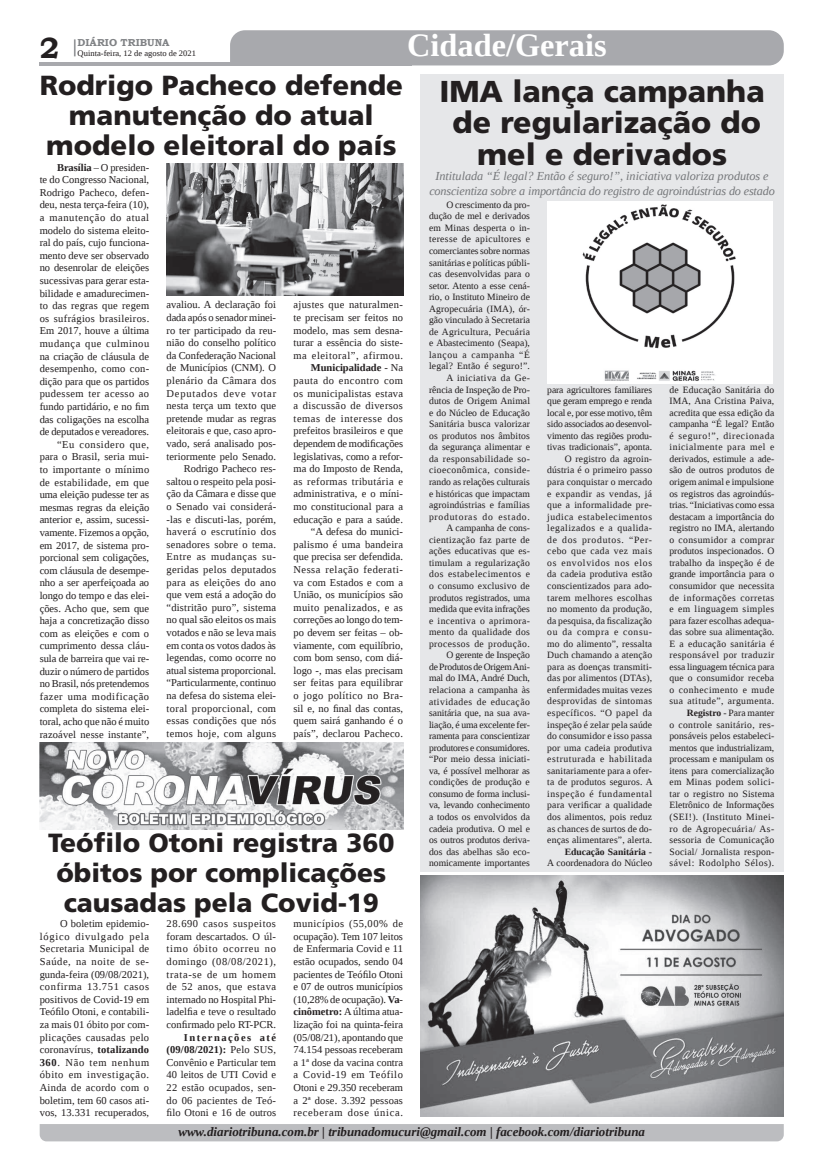
<style>
.page{position:relative;width:821px;height:1166px;background:#fff}
.page>*{position:absolute;margin:0;border:0;box-sizing:border-box;transform-origin:0 0}
.t1{font:700 32.38px "Liberation Serif";color:#fff}
.t2{font:900 30.19px/31.9px "Frutiger LT Std";color:#231f20;text-align:center}
.t3{font:700 29.31px "Bookman Old Style";color:#231f20}
.t4{font:900 27.56px/29.8px "Frutiger LT Std";color:#231f20;text-align:center}
.t5{font:900 26.25px/29.8px "Frutiger LT Std";color:#231f20;text-align:center}
.t6{font:italic 700 12.95px "Liberation Serif";color:#231f20}
.t7{font:italic 12.25px/14.9px "Liberation Serif";letter-spacing:-.015em;color:#76787b;text-align:center}
.t8{font:10.5px/12.6px "Liberation Serif";color:#231f20;text-align:justify}
.t9{font:700 10.06px "Bookman Old Style";color:#808285}
.t10{font:9.62px/11.5px "Liberation Serif";letter-spacing:.015em;color:#231f20;text-align:right}
.t11{font:8.4px "Liberation Serif";color:#231f20}
.s1{font-weight:700}
</style>
<div class="page">
<svg style="left:74px;top:39px;width:2px;height:17px"></svg>
<hr style="left:40px;top:62px;width:372px;height:3px;background:#a8a9ad">
<div style="left:230px;top:30px;width:554px;height:35px;background:#a8a9ad"></div>
<div style="left:40px;top:1124px;width:744px;height:17px;background:#bcbdc0"></div>
<div style="left:420px;top:74px;width:364px;height:798px;background:#e6e7e9"></div>
<img style="left:40px;top:742px;width:363px;height:87px">
<img style="left:167px;top:163px;width:236px;height:133px">
<img style="left:420px;top:875px;width:364px;height:241px">
<img style="left:547px;top:201px;width:226px;height:182px">
<h1 class="t1" style="left:407px;top:24px;width:201px">Cidade/Gerais</h1>
<h2 class="t2" style="left:439px;top:75px;width:327px">IMA lança campanha de regularização do mel e derivados</h2>
<p class="t10" style="left:429px;top:199px;width:102px">O crescimento da pro&shy;dução de mel e derivados em Minas desperta o in&shy;teresse de apicultores e comerciantes sobre normas sanitárias e políticas públi&shy;cas desenvolvidas para o setor. Atento a esse cená&shy;rio, o Instituto Mineiro de<br>Agropecuária (IMA), ór&shy;gão vinculado à Secretaria de Agricultura, Pecuária e Abastecimento (Seapa), lançou a campanha “É legal? Então é seguro!”.<br>A iniciativa da Ge&shy;rência de Inspeção de Pro&shy;dutos de Origem Animal e do Núcleo de Educação<br>Sanitária busca valorizar os produtos nos âmbitos da segurança alimentar e da responsabilidade so&shy;cioeconômica, conside&shy;rando as relações culturais e históricas que impactam agroindústrias e famílias produtoras do estado.<br>A campanha de cons&shy;cientização faz parte de ações educativas que es&shy;timulam a regularização dos estabelecimentos e o consumo exclusivo de produtos registrados, uma medida que evita infrações e incentiva o aprimora&shy;mento da qualidade dos processos de produção.<br>O gerente de Inspeção<br>de Produtos de Origem Ani&shy;mal do IMA, André Duch, relaciona a campanha às atividades de educação sanitária que, na sua ava&shy;liação, é uma excelente fer&shy;ramenta para conscientizar produtores e consumidores. “Por meio dessa iniciati&shy;va, é possível melhorar as condições de produção e consumo de forma inclusi&shy;va, levando conhecimento a todos os envolvidos da cadeia produtiva. O mel e os outros produtos deriva&shy;dos das abelhas são eco&shy;nomicamente importantes</p>
<p class="t9" style="left:78px;top:35px;width:93px">DIÁRIO TRIBUNA</p>
<h3 class="t3" style="left:40px;top:27px;width:21px">2</h3>
<p class="t11" style="left:78px;top:48px;width:120px">Quinta-feira, 12 de agosto de 2021</p>
<h3 class="t4" style="left:40px;top:71px;width:365px">Rodrigo Pacheco defende manutenção do atual modelo eleitoral do país</h3>
<p class="t8" style="left:40px;top:161px;width:111px;text-align:right"><span class="s1">Brasília</span> – O presiden-<br>te do Congresso Nacional,<br>Rodrigo Pacheco, defen&shy;deu, nesta terça-feira (10), a manutenção do atual modelo do sistema eleito&shy;ral do país, cujo funciona&shy;mento deve ser observado no desenrolar de eleições sucessivas para gerar esta&shy;bilidade e amadurecimen&shy;to das regras que regem os sufrágios brasileiros.<br>Em 2017, houve a última mudança que culminou na criação de cláusula de desempenho, como con&shy;dição para que os partidos pudessem ter acesso ao fundo partidário, e no fim das coligações na escolha de deputados e vereadores. “Eu considero que, para o Brasil, seria mui&shy;to importante o mínimo de estabilidade, em que uma eleição pudesse ter as mesmas regras da eleição anterior e, assim, sucessi&shy;vamente. Fizemos a opção, em 2017, de sistema pro&shy;porcional sem coligações, com cláusula de desempe&shy;nho a ser aperfeiçoada ao longo do tempo e das elei&shy;ções. Acho que, sem que haja a concretização disso com as eleições e com o cumprimento dessa cláu&shy;sula de barreira que vai re&shy;duzir o número de partidos no Brasil, nós pretendemos fazer uma modificação completa do sistema elei&shy;toral, acho que não é muito razoável nesse instante”,</p>
<p class="t7" style="left:429px;top:168px;width:347px">Intitulada “É legal? Então é seguro!”, iniciativa valoriza produtos e conscientiza sobre a importância do registro de agroindústrias do estado</p>
<p class="t8" style="left:167px;top:298px;width:111px;text-align:right">avaliou. A declaração foi dada após o senador minei&shy;ro ter participado da reu&shy;nião do conselho político da Confederação Nacional de Municípios (CNM). O plenário da Câmara dos<br>Deputados deve votar nesta terça um texto que pretende mudar as regras eleitorais e que, caso apro&shy;vado, será analisado pos&shy;teriormente pelo Senado.<br>Rodrigo Pacheco res&shy;saltou o respeito pela posi&shy;ção da Câmara e disse que o Senado vai considerá--las e discuti-las, porém, haverá o escrutínio dos senadores sobre o tema.<br>Entre as mudanças su&shy;geridas pelos deputados para as eleições do ano que vem está a adoção do “distritão puro”, sistema no qual são eleitos os mais votados e não se leva mais em conta os votos dados às legendas, como ocorre no atual sistema proporcional. “Particularmente, continuo na defesa do sistema elei&shy;toral proporcional, com essas condições que nós temos hoje, com alguns</p>
<p class="t8" style="left:294px;top:298px;width:111px;text-align:right">ajustes que naturalmen&shy;te precisam ser feitos no modelo, mas sem desna&shy;turar a essência do siste&shy;ma eleitoral”, afirmou.<br><span class="s1">Municipalidade</span> - Na pauta do encontro com os municipalistas estava a discussão de diversos temas de interesse dos prefeitos brasileiros e que dependem de modificações legislativas, como a refor&shy;ma do Imposto de Renda, as reformas tributária e administrativa, e o míni&shy;mo constitucional para a educação e para a saúde. “A defesa do munici&shy;palismo é uma bandeira que precisa ser defendida.<br>Nessa relação federati&shy;va com Estados e com a<br>União, os municípios são muito penalizados, e as correções ao longo do tem&shy;po devem ser feitas – ob&shy;viamente, com equilíbrio, com bom senso, com diá&shy;logo -, mas elas precisam ser feitas para equilibrar o jogo político no Bra&shy;sil e, no final das contas, quem sairá ganhando é o país”, declarou Pacheco.</p>
<p class="t10" style="left:547px;top:383px;width:107px">para agricultores familiares que geram emprego e renda local e, por esse motivo, têm sido associados ao desenvol&shy;vimento das regiões produ&shy;tivas tradicionais”, aponta.<br>O registro da agroin&shy;dústria é o primeiro passo para conquistar o mercado e expandir as vendas, já que a informalidade pre&shy;judica estabelecimentos legalizados e a qualida&shy;de dos produtos. “Per&shy;cebo que cada vez mais os envolvidos nos elos da cadeia produtiva estão conscientizados para ado&shy;tarem melhores escolhas no momento da produção, da pesquisa, da fiscalização ou da compra e consu&shy;mo do alimento”, ressalta<br>Duch chamando a atenção para as doenças transmiti&shy;das por alimentos (DTAs), enfermidades muitas vezes desprovidas de sintomas específicos. “O papel da inspeção é zelar pela saúde do consumidor e isso passa por uma cadeia produtiva estruturada e habilitada sanitariamente para a ofer&shy;ta de produtos seguros. A inspeção é fundamental para verificar a qualidade dos alimentos, pois reduz as chances de surtos de do&shy;enças alimentares”, alerta.<br><span class="s1">Educação Sanitária</span> -<br>A coordenadora do Núcleo</p>
<p class="t10" style="left:669px;top:383px;width:106px">de Educação Sanitária do<br>IMA, Ana Cristina Paiva, acredita que essa edição da campanha “É legal? Então é seguro!”, direcionada inicialmente para mel e derivados, estimule a ade&shy;são de outros produtos de origem animal e impulsione os registros das agroindús&shy;trias. “Iniciativas como essa destacam a importância do registro no IMA, alertando o consumidor a comprar produtos inspecionados. O trabalho da inspeção é de grande importância para o consumidor que necessita de informações corretas e em linguagem simples para fazer escolhas adequa&shy;das sobre sua alimentação.<br>E a educação sanitária é responsável por traduzir essa linguagem técnica para que o consumidor receba o conhecimento e mude sua atitude”, argumenta.<br><span class="s1">Registro</span> - Para manter<br>o controle sanitário, res&shy;ponsáveis pelos estabeleci&shy;mentos que industrializam, processam e manipulam os itens para comercialização em Minas podem solici&shy;tar o registro no Sistema<br>Eletrônico de Informações (SEI!). (Instituto Minei&shy;ro de Agropecuária/ As&shy;sessoria de Comunicação<br>Social/ Jornalista respon&shy;sável: Rodolpho Sélos).</p>
<h3 class="t5" style="left:48px;top:828px;width:348px">Teófilo Otoni registra 360 óbitos por complicações causadas pela Covid-19</h3>
<p class="t8" style="left:40px;top:917px;width:111px;text-indent:20px">O boletim epidemio&shy;lógico divulgado pela Secretaria Municipal de Saúde, na noite de se&shy;gunda-feira (09/08/2021), confirma 13.751 casos positivos de Covid-19 em Teófilo Otoni, e contabili&shy;za mais 01 óbito por com&shy;plicações causadas pelo coronavírus, <span class="s1">totalizando 360</span>. Não tem nenhum óbito em investigação.<br>Ainda de acordo com o boletim, tem 60 casos ati&shy;vos, 13.331 recuperados,</p>
<p class="t8" style="left:167px;top:917px;width:111px">28.690 casos suspeitos foram descartados. O úl&shy;timo óbito ocorreu no domingo (08/08/2021), trata-se de um homem de 52 anos, que estava internado no Hospital Phi&shy;ladelfia e teve o resultado confirmado pelo RT-PCR.</p>
<p class="t8" style="left:293px;top:917px;width:111px">municípios (55,00% de ocupação). Tem 107 leitos de Enfermaria Covid e 11 estão ocupados, sendo 04 pacientes de Teófilo Otoni e 07 de outros municípios (10,28% de ocupação). <span class="s1">Va&shy;cinômetro:</span> A última atua&shy;lização foi na quinta-feira (05/08/21), apontando que 74.154 pessoas receberam a 1ª dose da vacina contra a Covid-19 em Teófilo Otoni e 29.350 receberam a 2ª dose. 3.392 pessoas receberam dose única.</p>
<p class="t8" style="left:167px;top:1031px;width:111px;text-indent:17px"><span class="s1">Internações até (09/08/2021):</span> Pelo SUS, Convênio e Particular tem 40 leitos de UTI Covid e 22 estão ocupados, sen&shy;do 06 pacientes de Teó&shy;filo Otoni e 16 de outros</p>
<p class="t6" style="left:178px;top:1123px;width:468px">www.diariotribuna.com.br | tribunadomucuri@gmail.com | facebook.com/diariotribuna</p>
</div>
